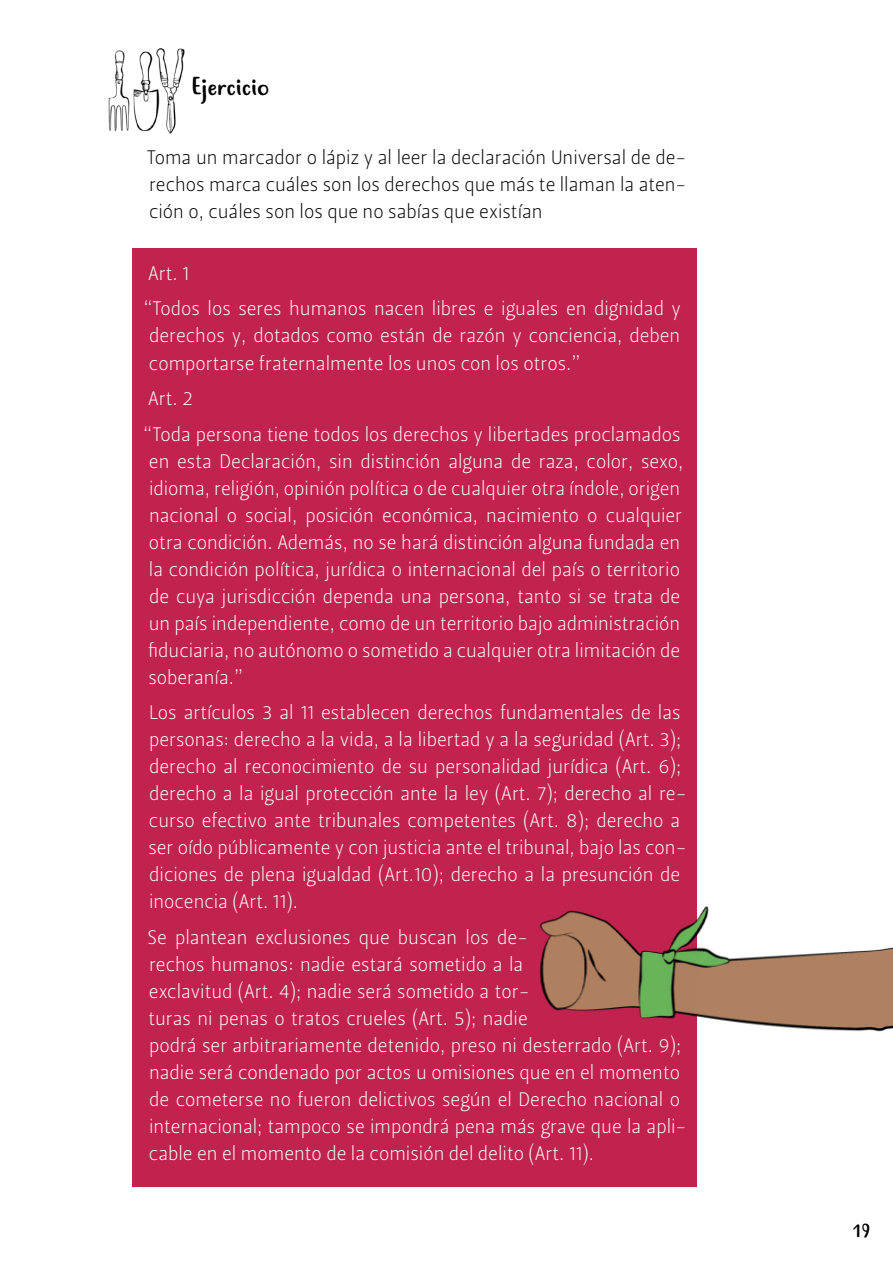
<style>
.page{position:relative;width:893px;height:1263px;background:#fff}
.page>*{position:absolute;margin:0;border:0;box-sizing:border-box;transform-origin:0 0}
.t1{font:24px "Justtellmewhat";color:#000}
.t2{font:19.5px/27px "Leitura Sans Grot 1";color:#fff}
.t3{font:19.5px/27px "Leitura Sans Grot 1";color:#000;text-align:justify}
.t4{font:18px "Justtellmewhat";color:#000}
</style>
<div class="page">
<img style="left:108px;top:48px;width:77px;height:86px">
<div style="left:133px;top:249px;width:563px;height:937px;background:#c2234e"></div>
<img style="left:530px;top:899px;width:363px;height:148px">
<p class="t1" style="left:191px;top:72px;width:79px">Ejercicio</p>
<p class="t3" style="left:147px;top:144px;width:541px">Toma un marcador o lápiz y al leer la declaración Universal de de&shy;rechos marca cuáles son los derechos que más te llaman la aten&shy;ción o, cuáles son los que no sabías que existían</p>
<p class="t2" style="left:143px;top:256px;width:539px;line-height:35.5px">Art. 1<br>“Todos los seres humanos nacen libres e iguales en dignidad y</p>
<p class="t2" style="left:149px;top:323px;width:533px">derechos y, dotados como están de razón y conciencia, deben comportarse fraternalmente los unos con los otros.”</p>
<p class="t2" style="left:143px;top:381px;width:539px;line-height:35.5px">Art. 2<br>“Toda persona tiene todos los derechos y libertades proclamados</p>
<p class="t2" style="left:148px;top:448px;width:537px">en esta Declaración, sin distinción alguna de raza, color, sexo, idioma, religión, opinión política o de cualquier otra índole, origen nacional o social, posición económica, nacimiento o cualquier otra condición. Además, no se hará distinción alguna fundada en la condición política, jurídica o internacional del país o territorio de cuya jurisdicción dependa una persona, tanto si se trata de un país independiente, como de un territorio bajo administración fiduciaria, no autónomo o sometido a cualquier otra limitación de soberanía.”</p>
<p class="t2" style="left:148px;top:699px;width:540px">Los artículos 3 al 11 establecen derechos fundamentales de las personas: derecho a la vida, a la libertad y a la seguridad (Art. 3); derecho al reconocimiento de su personalidad jurídica (Art. 6); derecho a la igual protección ante la ley (Art. 7); derecho al re&shy;curso efectivo ante tribunales competentes (Art. 8); derecho a ser oído públicamente y con justicia ante el tribunal, bajo las con&shy;diciones de plena igualdad (Art.10); derecho a la presunción de inocencia (Art. 11).</p>
<p class="t2" style="left:148px;top:924px;width:540px">Se plantean exclusiones que buscan los de-<br>rechos humanos: nadie estará sometido a la<br>exclavitud (Art. 4); nadie será sometido a tor-<br>turas ni penas o tratos crueles (Art. 5); nadie<br>podrá ser arbitrariamente detenido, preso ni desterrado (Art. 9); nadie será condenado por actos u omisiones que en el momento de cometerse no fueron delictivos según el Derecho nacional o internacional; tampoco se impondrá pena más grave que la apli&shy;cable en el momento de la comisión del delito (Art. 11).</p>
<p class="t4" style="left:853px;top:1220px;width:19px">19</p>
</div>
